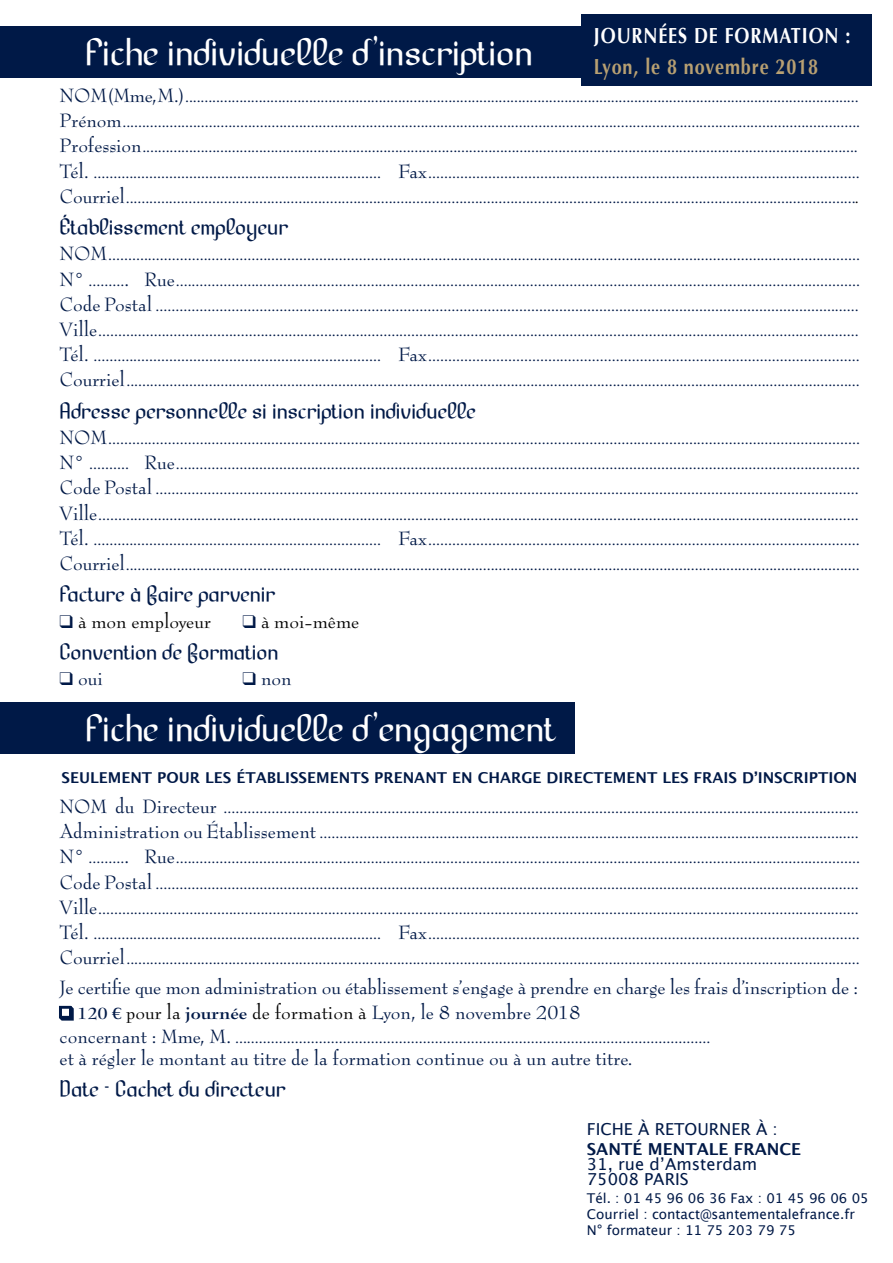
<style>
.page{position:relative;width:893px;height:1263px;background:#fff}
.page>*{position:absolute;margin:0;border:0;box-sizing:border-box;transform-origin:0 0}
.t1{font:45px "Lesser Concern";color:#fff}
.t2{font:27px "Lesser Concern";color:#001947}
.t3{font:700 21.75px "Optima";letter-spacing:.05em;color:#fff;scale:.83 1}
.t4{font:700 21.75px "Optima";letter-spacing:.05em;color:#b8a072;scale:.83 1}
.t5{font:21px "Bernhard Modern Std";letter-spacing:-.01em;color:#001947}
.t6{font:21px "Bernhard Modern Std";color:#000}
.t7{font:18px/25.2px "Bernhard Modern Std";color:#001947;text-align:justify}
.t8{font:16.5px/15px "Lucida Grande";color:#001947}
.t9{font:700 16.5px "Lucida Grande";color:#001947}
.t10{font:700 15px "Lucida Grande";color:#001947}
.t11{font:13.5px/16.2px "Lucida Grande";color:#001947}
.s1{font-size:21px}
.s2{color:#000}
.s3{color:#001947}
.s4{font-weight:700;font-size:18px}
.s5{font-weight:700}
</style>
<div class="page">
<svg style="left:59px;top:1005px;width:15px;height:16px"></svg>
<div style="left:0;top:26px;width:581px;height:51px;background:#001947"></div>
<div style="left:0;top:702px;width:574px;height:51px;background:#001947"></div>
<div style="left:581px;top:15px;width:290px;height:71px;background:#001947"></div>
<h1 class="t1" style="left:85px;top:31px;width:449px">Fiche individuelle d’inscription</h1>
<p class="t3" style="left:594px;top:23px;width:311px">JOURNÉES DE FORMATION :</p>
<p class="t4" style="left:594px;top:54px;width:272px">Lyon, le 8 novembre 2018</p>
<p class="t7" style="left:60px;top:84px;width:802px;text-align:left"><span class="s1">NOM (Mme, M.)</span> ..............................................................................................................................................................................<br><span class="s1">Prénom</span> ............................................................................................................................................................................................<br><span class="s1">Profession</span> ........................................................................................................................................................................................<br><span class="s1">Tél.</span> ........................................................................ <span class="s1">Fax</span> ............................................................................................................<br><span class="s1">Courriel</span> ..........................................................................................................................................................................................<span class="s2">.</span></p>
<h2 class="t2" style="left:60px;top:214px;width:230px">Établissement employeur</h2>
<p class="t7" style="left:60px;top:242px;width:802px"><span class="s1">NOM</span> .............................................................................................................................................................................................<br><span class="s1">N°</span> .........<span class="s1">. Rue</span> ............................................................................................................................................................................<br><span class="s1">Code Postal</span> ................................................................................................................................................................................<br><span class="s1">Ville</span> ................................................................................................................................................................................................<br><span class="s1">Tél.</span> ........................................................................ <span class="s1">Fax</span> ............................................................................................................<br><span class="s1">Courriel</span>...........................................................................................................................................................................................</p>
<h2 class="t2" style="left:60px;top:398px;width:418px">Adresse personnelle si inscription individuelle</h2>
<p class="t7" style="left:60px;top:426px;width:802px"><span class="s1">NOM</span> .............................................................................................................................................................................................<br><span class="s1">N°</span> .......... <span class="s1">Rue</span> ............................................................................................................................................................................<br><span class="s1">Code Postal</span> ................................................................................................................................................................................<br><span class="s1">Ville</span> ................................................................................................................................................................................................<br><span class="s1">Tél.</span> ........................................................................ <span class="s1">Fax</span> ............................................................................................................<br><span class="s1">Courriel</span> ...........................................................................................................................................................................................</p>
<h2 class="t2" style="left:60px;top:581px;width:217px">Facture à faire parvenir</h2>
<p class="t6" style="left:60px;top:610px;width:153px"><span class="s3">❑</span> à mon employeur</p>
<p class="t6" style="left:242px;top:610px;width:119px"><span class="s3">❑</span> à moi-même</p>
<h2 class="t2" style="left:60px;top:639px;width:220px">Convention de formation</h2>
<p class="t5" style="left:60px;top:667px;width:45px">❑ oui</p>
<p class="t5" style="left:242px;top:667px;width:51px">❑ non</p>
<h1 class="t1" style="left:85px;top:707px;width:472px">Fiche individuelle d’engagement</h1>
<p class="t10" style="left:61px;top:765px;width:797px">SEULEMENT POUR LES ÉTABLISSEMENTS PRENANT EN CHARGE DIRECTEMENT LES FRAIS D’INSCRIPTION</p>
<p class="t7" style="left:60px;top:795px;width:802px"><span class="s1">NOM du Directeur</span> ...............................................................................................................................................................<br><span class="s1">Administration ou Établissement</span> .......................................................................................................................................<br><span class="s1">N°</span> .........<span class="s1">. Rue</span> ............................................................................................................................................................................<br><span class="s1">Code Postal</span> ................................................................................................................................................................................<br><span class="s1">Ville</span> ................................................................................................................................................................................................<br><span class="s1">Tél.</span> ........................................................................ <span class="s1">Fax</span> ............................................................................................................<br><span class="s1">Courriel</span>...........................................................................................................................................................................................</p>
<p class="t5" style="left:60px;top:976px;width:800px">Je certifie que mon administration ou établissement s’engage à prendre en charge les frais d’inscription de :</p>
<p class="t5" style="left:60px;top:1001px;width:523px">❑ <span class="s4">120 €</span> <span class="s2">pour la</span> <span class="s5">journée</span> <span class="s2">de formation à</span> Lyon, le 8 novembre 2018</p>
<p class="t7" style="left:60px;top:1025px;width:652px"><span class="s1">concernant : Mme, M.</span> .......................................................................................................................</p>
<p class="t5" style="left:60px;top:1047px;width:574px">et à régler le montant au titre de la formation continue ou à un autre titre.</p>
<h2 class="t2" style="left:60px;top:1076px;width:228px">Date - Cachet du directeur</h2>
<p class="t8" style="left:587px;top:1121px;width:192px">FICHE À RETOURNER À :</p>
<p class="t9" style="left:587px;top:1135px;width:216px">SANTÉ MENTALE FRANCE</p>
<p class="t8" style="left:587px;top:1156px;width:172px">31, rue d’Amsterdam<br>75008 PARIS</p>
<p class="t11" style="left:587px;top:1190px;width:283px">Tél. : 01 45 96 06 36 Fax : 01 45 96 06 05<br>Courriel : contact@santementalefrance.fr<br>N° formateur : 11 75 203 79 75</p>
</div>
